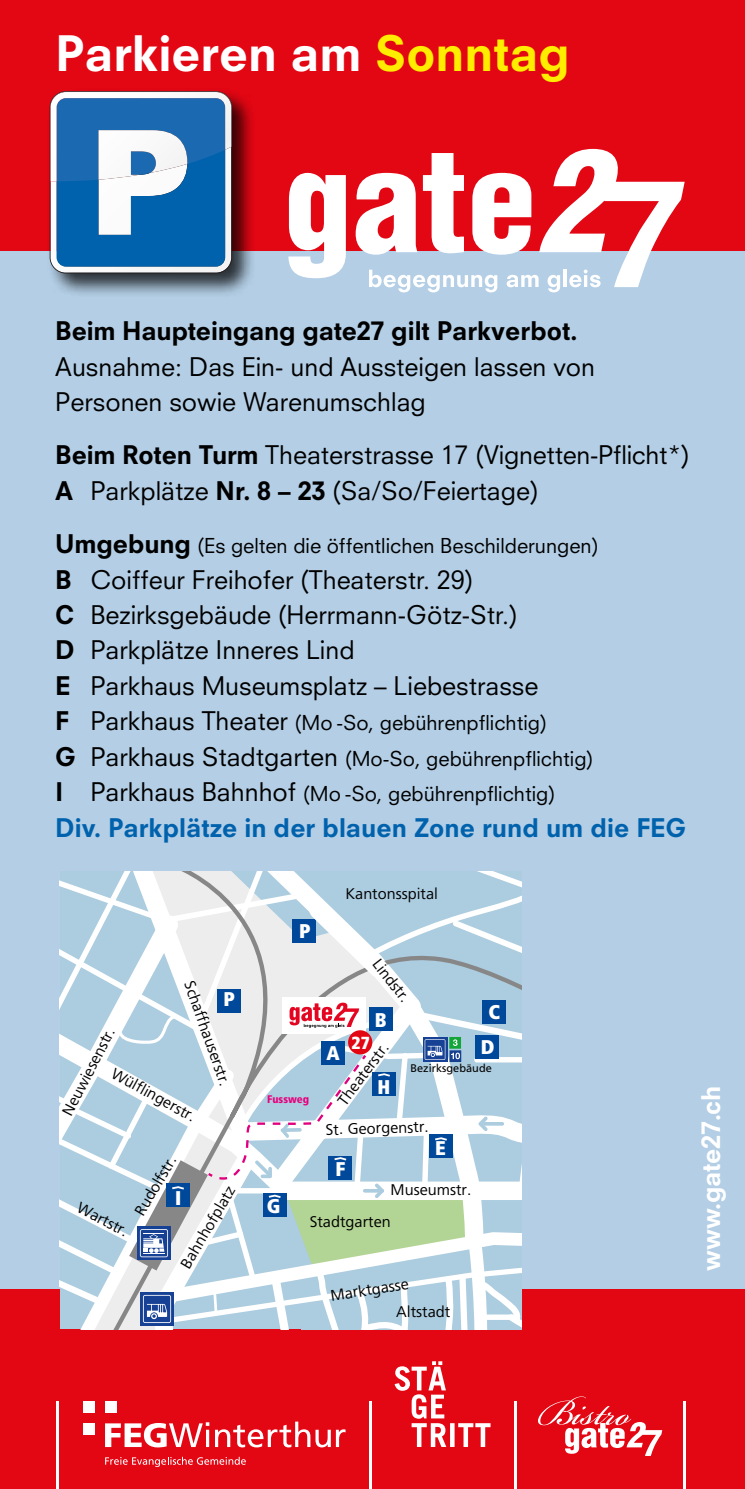
<style>
.page{position:relative;width:745px;height:1489px;background:#fff}
.page>*{position:absolute;margin:0;border:0;box-sizing:border-box;transform-origin:0 0}
.t1{font:800 47.5px "Neuzeit SLT Std";color:#fff}
.t2{font:25px/35.5px "Neuzeit SLT Std";color:#000}
.t3{font:800 25px "Neuzeit SLT Std";color:#0062ad}
.t4{font:800 25px "Neuzeit SLT Std";letter-spacing:-.01em;color:#000}
.t5{font:800 25px "Neuzeit SLT Std";letter-spacing:-.01em;color:#fff}
.t6{font:20px/35.5px "Neuzeit SLT Std";color:#000}
.t7{font:900 condensed 19.75px "Frutiger";color:#fff}
.t8{font:900 condensed 17.5px "Frutiger";color:#fff}
.t9{font:15.5px "F Frutiger";color:#000}
.t10{font:11px "Frutiger LT Std";color:#000}
.t11{font:900 condensed 11px "Frutiger LT Std";color:#e6007d}
.s1{color:#ffed00}
.s2{font-weight:800}
.s3{font-weight:800;font-size:25px}
.s4{font-size:25px}
</style>
<div class="page">
<div style="left:0;top:234px;width:744px;height:1098px;background:#b3cee5"></div>
<div style="left:0;top:0;width:744px;height:250px;background:#e30613"></div>
<div style="left:0;top:1289px;width:744px;height:199px;background:#e30613"></div>
<svg style="left:60px;top:871px;width:461px;height:458px"></svg>
<svg style="left:288px;top:173px;width:57px;height:105px"></svg>
<svg style="left:355px;top:149px;width:329px;height:143px"></svg>
<div style="left:83px;top:1401px;width:12px;height:11px;background:#fff"></div>
<div style="left:105px;top:1401px;width:12px;height:11px;background:#fff"></div>
<div style="left:83px;top:1423px;width:12px;height:11px;background:#fff"></div>
<svg style="left:105px;top:1456px;width:141px;height:10px"></svg>
<svg style="left:105px;top:1422px;width:104px;height:25px"></svg>
<svg style="left:215px;top:1421px;width:130px;height:26px"></svg>
<svg style="left:394px;top:1361px;width:96px;height:85px"></svg>
<hr style="left:368px;top:1401px;width:3px;height:87px;background:#fff">
<hr style="left:57px;top:1401px;width:2px;height:87px;background:#fff">
<hr style="left:514px;top:1401px;width:2px;height:87px;background:#fff">
<hr style="left:683px;top:1401px;width:2px;height:87px;background:#fff">
<svg style="left:538px;top:1396px;width:123px;height:59px"></svg>
<div style="left:46px;top:88px;width:210px;height:210px;background:#000;opacity:.75"></div>
<svg style="left:50px;top:91px;width:182px;height:182px;background:#5791c0"></svg>
<svg style="left:57px;top:98px;width:168px;height:83px;background:#568fc4"></svg>
<h1 class="t1" style="left:55px;top:25px;width:516px">Parkieren am <span class="s1">Sonntag</span></h1>
<p class="t4" style="left:55px;top:316px;width:523px">Beim Haupteingang gate27 gilt Parkverbot.</p>
<p class="t2" style="left:55px;top:348px;width:541px">Ausnahme: Das Ein- und Aussteigen lassen von<br>Personen sowie Warenumschlag</p>
<p class="t2" style="left:55px;top:437px;width:635px"><span class="s2">Beim Roten Turm</span> Theaterstrasse 17 (Vignetten-Pflicht*)<br><span class="s2">A</span> Parkplätze <span class="s2">Nr. 8 – 23</span> (Sa/So/Feiertage)</p>
<p class="t6" style="left:55px;top:527px;width:544px"><span class="s3">Umgebung</span> (Es gelten die öffentlichen Beschilderungen)</p>
<p class="t2" style="left:55px;top:561px;width:484px"><span class="s2">B</span> Coiffeur Freihofer (Theaterstr. 29)<br><span class="s2">C</span> Bezirksgebäude (Herrmann-Götz-Str.)<br><span class="s2">D</span> Parkplätze Inneres Lind<br><span class="s2">E</span> Parkhaus Museumsplatz – Liebestrasse</p>
<p class="t6" style="left:55px;top:705px;width:539px"><span class="s3">F</span> <span class="s4">Parkhaus Theater</span> (Mo -So, gebührenpflichtig)<br><span class="s3">G</span> <span class="s4">Parkhaus Stadtgarten</span> (Mo-So, gebührenpflichtig)<br><span class="s3">I</span> <span class="s4">Parkhaus Bahnhof</span> (Mo -So, gebührenpflichtig)</p>
<p class="t3" style="left:55px;top:812px;width:632px">Div. Parkplätze in der blauen Zone rund um die FEG</p>
<p class="t9" style="left:198px;top:978px;width:111px;rotate:71deg">Schaffhauserstr.</p>
<p class="t7" style="left:223px;top:987px;width:13px">P</p>
<p class="t9" style="left:59px;top:1110px;width:98px;rotate:-63deg">Neuwiesenstr.</p>
<p class="t9" style="left:117px;top:1063px;width:95px;rotate:29deg">Wülflingerstr.</p>
<p class="t9" style="left:82px;top:1198px;width:57px;rotate:27deg">Wartstr.</p>
<p class="t9" style="left:131px;top:1209px;width:68px;rotate:-59deg">Rudolfstr.</p>
<p class="t9" style="left:176px;top:1261px;width:94px;rotate:-59deg">Bahnhofplatz</p>
<p class="t7" style="left:175px;top:1186px;width:8px">I</p>
<p class="t7" style="left:299px;top:918px;width:13px">P</p>
<p class="t11" style="left:267px;top:1092px;width:43px">Fussweg</p>
<p class="t9" style="left:345px;top:884px;width:94px">Kantonsspital</p>
<p class="t9" style="left:383px;top:955px;width:52px;rotate:52deg">Lindstr.</p>
<p class="t7" style="left:374px;top:1007px;width:13px">B</p>
<p class="t7" style="left:488px;top:999px;width:13px">C</p>
<p class="t8" style="left:351px;top:1032px;width:20px">27</p>
<p class="t9" style="left:333px;top:1097px;width:75px;rotate:-53deg">Theaterstr.</p>
<p class="t7" style="left:326px;top:1041px;width:15px">A</p>
<p class="t7" style="left:377px;top:1074px;width:14px">H</p>
<p class="t7" style="left:480px;top:1034px;width:15px">D</p>
<p class="t10" style="left:410px;top:1062px;width:83px;rotate:-1deg">Bezirksgebäude</p>
<p class="t9" style="left:325px;top:1120px;width:104px;rotate:-2deg">St. Georgenstr.</p>
<p class="t7" style="left:335px;top:1157px;width:11px">F</p>
<p class="t7" style="left:435px;top:1136px;width:12px">E</p>
<p class="t9" style="left:390px;top:1180px;width:82px">Museumstr.</p>
<p class="t7" style="left:266px;top:1194px;width:15px">G</p>
<p class="t9" style="left:309px;top:1212px;width:83px">Stadtgarten</p>
<p class="t9" style="left:329px;top:1286px;width:80px;rotate:-9deg">Marktgasse</p>
<p class="t9" style="left:396px;top:1302px;width:56px">Altstadt</p>
<p class="t5" style="left:695px;top:1270px;width:186px;rotate:-90deg">www.gate27.ch</p>
</div>
